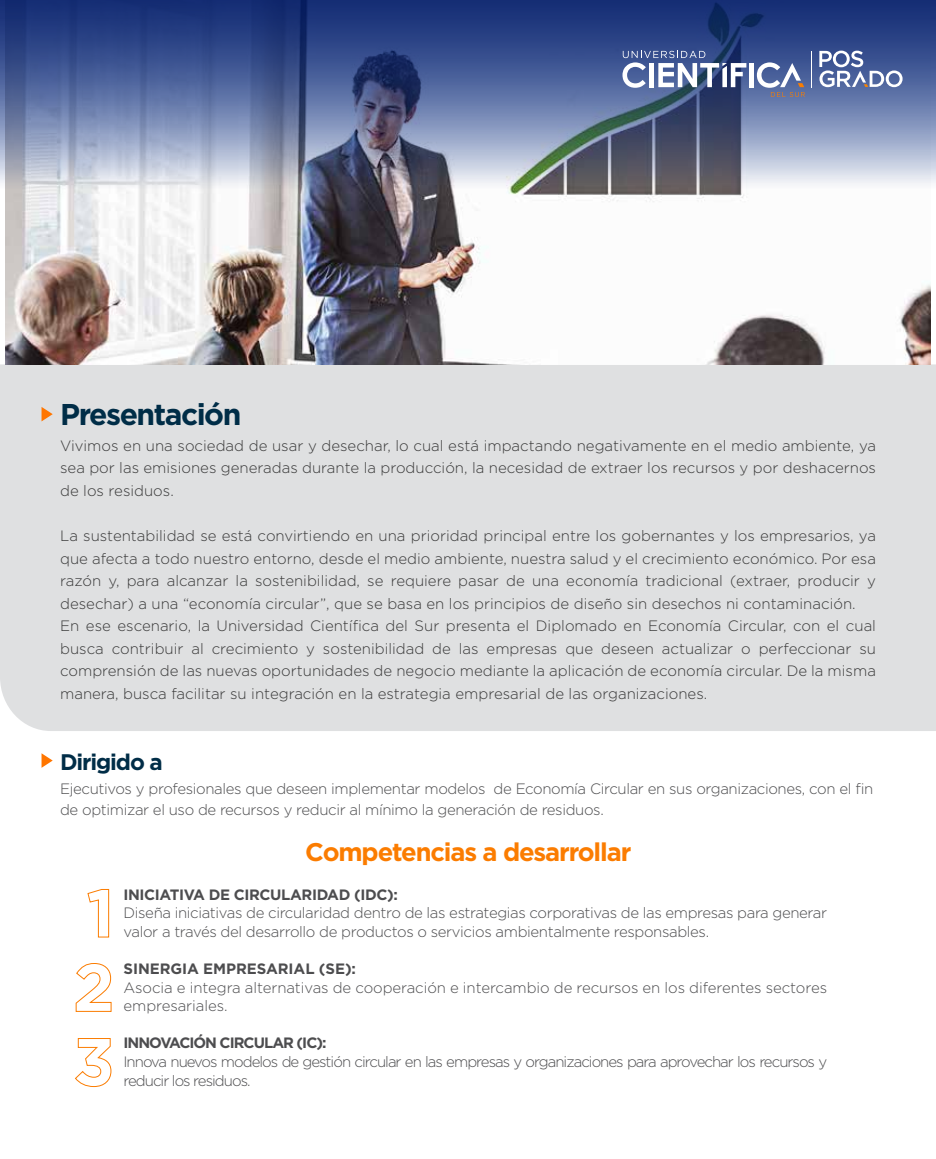
<style>
.page{position:relative;width:936px;height:1159px;background:#fff}
.page>*{position:absolute;margin:0;border:0;box-sizing:border-box;transform-origin:0 0}
.t1{font:700 30px "Gotham";letter-spacing:-.05em;color:#002d47}
.t2{font:700 25.5px "Gotham";letter-spacing:-.045em;color:#fb7c00}
.t3{font:700 22.5px "Gotham";letter-spacing:-.05em;color:#002d47}
.t4{font:300 15px/22.5px "Gotham";color:#393939;text-align:justify}
.t5{font:300 15px/18.8px "Gotham";letter-spacing:-.025em;color:#4d4d4f}
.t6{font:300 15px/18.8px "Gotham";letter-spacing:-.065em;color:#4d4d4f}
.t7{font:300 15px/18.8px "Gotham";letter-spacing:-.005em;color:#4d4d4f}
.t8{font:700 15px "Gotham";letter-spacing:-.025em;color:#4d4d4f}
.t9{font:700 15px "Gotham";letter-spacing:-.005em;color:#4d4d4f}
.t10{font:700 15px "Gotham";letter-spacing:-.065em;color:#4d4d4f}
</style>
<div class="page">
<div style="left:0;top:364px;width:936px;height:367px;background:#dfe0e1"></div>
<img style="left:5px;top:188px;width:925px;height:176px">
<svg style="left:0;top:182px;width:936px;height:6px"></svg>
<svg style="left:0;top:0;width:936px;height:182px;background:#586997"></svg>
<svg style="left:42px;top:753px;width:11px;height:14px"></svg>
<svg style="left:42px;top:407px;width:11px;height:14px"></svg>
<div style="left:749px;top:63px;width:5px;height:24px;background:#fff"></div>
<svg style="left:622px;top:51px;width:124px;height:37px"></svg>
<svg style="left:756px;top:62px;width:49px;height:35px"></svg>
<svg style="left:819px;top:51px;width:83px;height:36px"></svg>
<hr style="left:811px;top:51px;width:1px;height:36px;background:#fff">
<svg style="left:87px;top:889px;width:22px;height:48px"></svg>
<svg style="left:75px;top:963px;width:37px;height:48px"></svg>
<svg style="left:75px;top:1038px;width:37px;height:49px"></svg>
<h1 class="t1" style="left:60px;top:397px;width:183px">Presentación</h1>
<p class="t4" style="left:60px;top:434px;width:817px">Vivimos en una sociedad de usar y desechar, lo cual está impactando negativamente en el medio ambiente, ya sea por las emisiones generadas durante la producción, la necesidad de extraer los recursos y por deshacernos de los residuos.</p>
<p class="t4" style="left:60px;top:524px;width:817px;text-align:left">La sustentabilidad se está convirtiendo en una prioridad principal entre los gobernantes y los empresarios, ya que afecta a todo nuestro entorno, desde el medio ambiente, nuestra salud y el crecimiento económico. Por esa razón y, para alcanzar la sostenibilidad, se requiere pasar de una economía tradicional (extraer, producir y desechar) a una “economía circular”, que se basa en los principios de diseño sin desechos ni contaminación.<br>En ese escenario, la Universidad Científica del Sur presenta el Diplomado en Economía Circular, con el cual busca contribuir al crecimiento y sostenibilidad de las empresas que deseen actualizar o perfeccionar su comprensión de las nuevas oportunidades de negocio mediante la aplicación de economía circular. De la misma manera, busca facilitar su integración en la estrategia empresarial de las organizaciones.</p>
<h3 class="t3" style="left:60px;top:748px;width:104px">Dirigido a</h3>
<p class="t5" style="left:60px;top:777px;width:814px;line-height:21.8px">Ejecutivos y profesionales que deseen implementar modelos de Economía Circular en sus organizaciones, con el fin de optimizar el uso de recursos y reducir al mínimo la generación de residuos.</p>
<h2 class="t2" style="left:305px;top:837px;width:327px">Competencias a desarrollar</h2>
<p class="t8" style="left:123px;top:885px;width:276px">INICIATIVA DE CIRCULARIDAD (IDC):</p>
<p class="t5" style="left:123px;top:903px;width:705px">Diseña iniciativas de circularidad dentro de las estrategias corporativas de las empresas para generar valor a través del desarrollo de productos o servicios ambientalmente responsables.</p>
<p class="t9" style="left:123px;top:959px;width:234px">SINERGIA EMPRESARIAL (SE):</p>
<p class="t7" style="left:123px;top:977px;width:705px">Asocia e integra alternativas de cooperación e intercambio de recursos en los diferentes sectores empresariales.</p>
<p class="t10" style="left:123px;top:1034px;width:204px">INNOVACIÓN CIRCULAR (IC):</p>
<p class="t6" style="left:123px;top:1051px;width:705px">Innova nuevos modelos de gestión circular en las empresas y organizaciones para aprovechar los recursos y reducir los residuos.</p>
</div>
